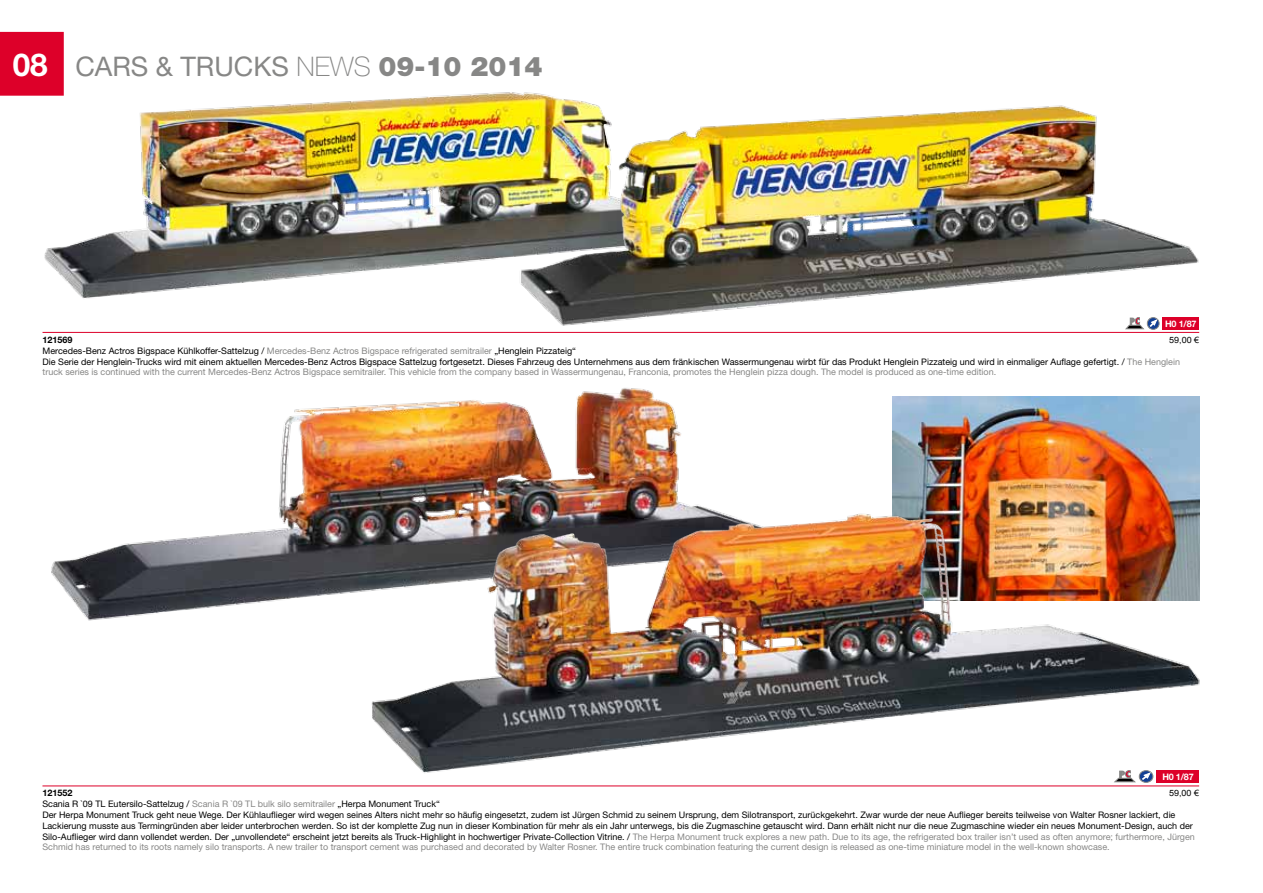
<style>
.page{position:relative;width:1263px;height:893px;background:#fff}
.page>*{position:absolute;margin:0;border:0;box-sizing:border-box;transform-origin:0 0}
.t1{font:700 31.5px "Helvetica Neue";color:#fff}
.t2{font:27px "Helvetica Neue";color:#878786}
.t3{font:9px/10.8px "Helvetica Neue";color:#000}
.t4{font:700 9px "Helvetica Neue";color:#000}
.t5{font:700 9px "Helvetica Neue";letter-spacing:-.02em;color:#fff}
.t6{font:8.7px "Arial";color:#000;scale:1.04 1}
.s1{font-weight:100}
.s2{font-weight:900}
.s3{color:#878786}
</style>
<div class="page">
<img style="left:893px;top:397px;width:306px;height:100px">
<img style="left:51px;top:388px;width:630px;height:233px">
<img style="left:359px;top:497px;width:841px;height:286px">
<hr style="left:42px;top:786px;width:1157px;height:1px;background:#dd0029">
<div style="left:1157px;top:770px;width:42px;height:12px;background:#dd0029"></div>
<div style="left:1139px;top:770px;width:14px;height:12px;border:1px solid #878786;border-radius:50%"></div>
<svg style="left:1114px;top:770px;width:36px;height:13px"></svg>
<img style="left:29px;top:31px;width:467px;height:302px">
<img style="left:496px;top:92px;width:704px;height:241px">
<hr style="left:43px;top:332px;width:1156px;height:1px;background:#dd0029">
<div style="left:1162px;top:317px;width:37px;height:12px;background:#dd0029"></div>
<div style="left:1147px;top:318px;width:12px;height:11px;background:#80848c;border-radius:50%"></div>
<div style="left:1147px;top:317px;width:12px;height:12px;border:1px solid #878786;border-radius:50%"></div>
<svg style="left:1125px;top:317px;width:32px;height:13px"></svg>
<div style="left:0;top:32px;width:64px;height:64px;background:#dd0029"></div>
<h1 class="t1" style="left:13px;top:45px;width:37px">08</h1>
<h2 class="t2" style="left:75px;top:50px;width:469px">CARS &amp; TRUCKS <span class="s1">NEWS</span> <span class="s2">09-10 2014</span></h2>
<p class="t5" style="left:1165px;top:318px;width:33px">H0 1/87</p>
<p class="t4" style="left:43px;top:334px;width:32px">121569</p>
<p class="t6" style="left:1169px;top:334px;width:30px">59,00 €</p>
<p class="t3" style="left:43px;top:345px;width:1139px">Mercedes-Benz Actros Bigspace Kühlkoffer-Sattelzug / <span class="s3">Mercedes-Benz Actros Bigspace refrigerated semitrailer</span> „Henglein Pizzateig“<br>Die Serie der Henglein-Trucks wird mit einem aktuellen Mercedes-Benz Actros Bigspace Sattelzug fortgesetzt. Dieses Fahrzeug des Unternehmens aus dem fränkischen Wassermungenau wirbt für das Produkt Henglein Pizzateig und wird in einmaliger Auflage gefertigt. / <span class="s3">The Henglein truck series is continued with the current Mercedes-Benz Actros Bigspace semitrailer. This vehicle from the company based in Wassermungenau, Franconia, promotes the Henglein pizza dough. The model is produced as one-time edition.</span></p>
<p class="t5" style="left:1162px;top:771px;width:33px">H0 1/87</p>
<p class="t4" style="left:42px;top:788px;width:32px">121552</p>
<p class="t6" style="left:1169px;top:788px;width:30px">59,00 €</p>
<p class="t3" style="left:42px;top:798px;width:1154px">Scania R `09 TL Eutersilo-Sattelzug / <span class="s3">Scania R `09 TL bulk silo semitrailer</span> „Herpa Monument Truck“<br>Der Herpa Monument Truck geht neue Wege. Der Kühlauflieger wird wegen seines Alters nicht mehr so häufig eingesetzt, zudem ist Jürgen Schmid zu seinem Ursprung, dem Silotransport, zurückgekehrt. Zwar wurde der neue Auflieger bereits teilweise von Walter Rosner lackiert, die Lackierung musste aus Termingründen aber leider unterbrochen werden. So ist der komplette Zug nun in dieser Kombination für mehr als ein Jahr unterwegs, bis die Zugmaschine getauscht wird. Dann erhält nicht nur die neue Zugmaschine wieder ein neues Monument-Design, auch der Silo-Auflieger wird dann vollendet werden. Der „unvollendete“ erscheint jetzt bereits als Truck-Highlight in hochwertiger Private-Collection Vitrine. / <span class="s3">The Herpa Monument truck explores a new path. Due to its age, the refrigerated box trailer isn’t used as often anymore; furthermore, Jürgen Schmid has returned to its roots namely silo transports. A new trailer to transport cement was purchased and decorated by Walter Rosner. The entire truck combination featuring the current design is released as one-time miniature model in the well-known showcase.</span></p>
</div>
